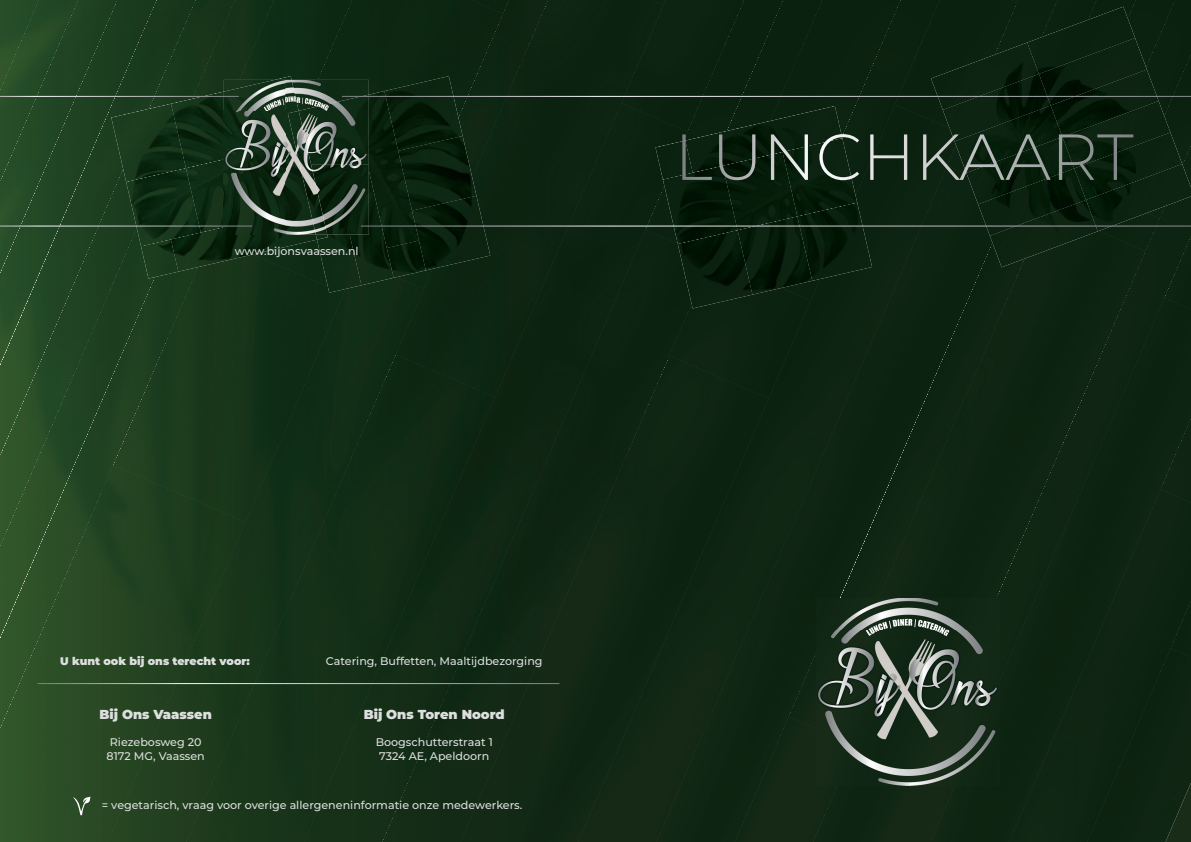
<style>
.page{position:relative;width:1191px;height:842px;background:#fff}
.page>*{position:absolute;margin:0;border:0;box-sizing:border-box;transform-origin:0 0}
.t1{font:900 13px "Montserrat";color:#dddede}
.t2{font:500 11.1px/14px "Montserrat";color:#dddede}
.t3{font:900 11px "Montserrat";color:#dddede}
</style>
<div class="page">
<div style="left:0;top:729px;width:108px;height:113px;background:#2c4f28"></div>
<div style="left:108px;top:729px;width:78px;height:113px;background:#234220"></div>
<div style="left:186px;top:522px;width:118px;height:320px;background:#18361a"></div>
<img style="left:0;top:522px;width:199px;height:207px">
<div style="left:304px;top:285px;width:78px;height:557px;background:#152f17"></div>
<div style="left:382px;top:278px;width:78px;height:564px;background:#122b16"></div>
<div style="left:460px;top:398px;width:118px;height:444px;background:#112714"></div>
<img style="left:0;top:522px;width:155px;height:116px">
<div style="left:578px;top:129px;width:364px;height:713px;background:#102614"></div>
<div style="left:656px;top:180px;width:322px;height:662px;background:#0f2512"></div>
<img style="left:0;top:456px;width:137px;height:91px">
<div style="left:734px;top:716px;width:82px;height:126px;background:#142815"></div>
<div style="left:813px;top:785px;width:117px;height:57px;background:#112714"></div>
<div style="left:930px;top:682px;width:78px;height:160px;background:#0e2412"></div>
<img style="left:0;top:365px;width:113px;height:91px">
<div style="left:1008px;top:682px;width:79px;height:160px;background:#0f2513"></div>
<img style="left:113px;top:272px;width:231px;height:250px">
<div style="left:1087px;top:682px;width:104px;height:160px;background:#0e2412"></div>
<svg style="left:947px;top:785px;width:8px;height:3px"></svg>
<div style="left:788px;top:652px;width:28px;height:77px;background:#102513"></div>
<img style="left:0;top:0;width:157px;height:365px">
<img style="left:0;top:0;width:118px;height:274px">
<div style="left:999px;top:231px;width:192px;height:451px;background:#0e2412"></div>
<div style="left:839px;top:242px;width:39px;height:356px;background:#0e2412"></div>
<div style="left:878px;top:231px;width:267px;height:367px;background:#0e2412"></div>
<div style="left:395px;top:0;width:269px;height:398px;background:#0d2311"></div>
<div style="left:0;top:0;width:78px;height:182px;background:#224725"></div>
<img style="left:1170px;top:600px;width:21px;height:57px">
<img style="left:253px;top:272px;width:93px;height:22px">
<img style="left:396px;top:270px;width:37px;height:19px">
<img style="left:0;top:0;width:39px;height:91px">
<div style="left:669px;top:288px;width:142px;height:111px;background:#0d2311"></div>
<div style="left:149px;top:0;width:43px;height:104px;background:#18381c"></div>
<div style="left:192px;top:0;width:47px;height:92px;background:#17341a"></div>
<div style="left:1160px;top:418px;width:31px;height:85px;background:#0f2512"></div>
<div style="left:462px;top:0;width:86px;height:177px;background:#0e2512"></div>
<img style="left:239px;top:0;width:79px;height:80px">
<img style="left:781px;top:281px;width:39px;height:20px">
<div style="left:645px;top:132px;width:40px;height:112px;background:#0c2210"></div>
<div style="left:318px;top:0;width:185px;height:118px;background:#0c2712"></div>
<div style="left:857px;top:129px;width:83px;height:67px;background:#0b2210"></div>
<div style="left:744px;top:0;width:26px;height:106px;background:#0b210f"></div>
<div style="left:621px;top:0;width:123px;height:132px;background:#0c2210"></div>
<div style="left:1164px;top:235px;width:27px;height:74px;background:#0e2412"></div>
<div style="left:770px;top:0;width:131px;height:134px;background:#0b210f"></div>
<img style="left:470px;top:0;width:39px;height:14px">
<img style="left:1098px;top:231px;width:62px;height:20px">
<img style="left:1170px;top:117px;width:21px;height:47px">
<div style="left:894px;top:0;width:100px;height:129px;background:#0b210f"></div>
<img style="left:650px;top:0;width:16px;height:6px">
<div style="left:1146px;top:0;width:45px;height:117px;background:#0b210f"></div>
<img style="left:994px;top:0;width:47px;height:43px">
<div style="left:1135px;top:0;width:40px;height:68px;background:#0b2210"></div>
<img style="left:1041px;top:0;width:47px;height:7px">
<img style="left:1088px;top:0;width:48px;height:20px">
<svg style="left:1011px;top:0;width:7px;height:3px"></svg>
<div style="left:1027px;top:7px;width:108px;height:36px;background:#0b2210"></div>
<div style="left:931px;top:43px;width:107px;height:67px;background:#0c2210"></div>
<div style="left:1038px;top:38px;width:108px;height:36px;background:#0c2210"></div>
<img style="left:942px;top:74px;width:108px;height:60px">
<img style="left:1050px;top:69px;width:108px;height:36px">
<img style="left:954px;top:105px;width:108px;height:29px">
<img style="left:1062px;top:101px;width:108px;height:33px">
<img style="left:966px;top:180px;width:12px;height:24px">
<div style="left:1074px;top:132px;width:108px;height:32px;background:#0c2211"></div>
<img style="left:978px;top:180px;width:108px;height:56px">
<img style="left:1086px;top:164px;width:105px;height:67px">
<img style="left:989px;top:200px;width:108px;height:67px">
<img style="left:178px;top:233px;width:139px;height:39px">
<img style="left:274px;top:76px;width:17px;height:4px">
<img style="left:201px;top:168px;width:23px;height:65px">
<img style="left:171px;top:92px;width:53px;height:76px">
<img style="left:126px;top:168px;width:75px;height:78px">
<img style="left:111px;top:104px;width:75px;height:78px">
<img style="left:141px;top:239px;width:37px;height:40px">
<img style="left:812px;top:203px;width:60px;height:78px">
<img style="left:797px;top:180px;width:60px;height:36px">
<div style="left:685px;top:106px;width:157px;height:28px;background:#0b210f"></div>
<img style="left:752px;top:216px;width:60px;height:79px">
<img style="left:737px;top:180px;width:60px;height:50px">
<img style="left:678px;top:230px;width:74px;height:78px">
<img style="left:663px;top:180px;width:74px;height:64px">
<img style="left:655px;top:141px;width:27px;height:39px">
<img style="left:384px;top:76px;width:78px;height:60px">
<img style="left:369px;top:91px;width:50px;height:149px">
<img style="left:398px;top:136px;width:78px;height:75px">
<img style="left:361px;top:170px;width:33px;height:115px">
<img style="left:412px;top:196px;width:78px;height:74px">
<img style="left:317px;top:235px;width:44px;height:58px">
<img style="left:387px;top:240px;width:39px;height:38px">
<svg style="left:311px;top:235px;width:17px;height:9px"></svg>
<hr style="left:37px;top:683px;width:522px;height:1px;background:#fff">
<svg style="left:73px;top:797px;width:17px;height:18px"></svg>
<img style="left:816px;top:598px;width:183px;height:187px">
<img style="left:316px;top:80px;width:53px;height:15px">
<img style="left:224px;top:80px;width:92px;height:155px">
<img style="left:327px;top:165px;width:42px;height:70px">
<img style="left:299px;top:95px;width:70px;height:70px">
<img style="left:288px;top:111px;width:39px;height:124px">
<svg style="left:682px;top:134px;width:451px;height:46px;background:#283b2c"></svg>
<hr style="left:342px;top:96px;width:849px;height:1px;background:#fff">
<hr style="left:361px;top:226px;width:830px;height:1px;background:#fff">
<hr style="left:0;top:96px;width:239px;height:1px;background:#fff">
<hr style="left:0;top:226px;width:252px;height:1px;background:#fff">
<p class="t2" style="left:235px;top:243px;width:125px">www.bijonsvaassen.nl</p>
<p class="t3" style="left:60px;top:653px;width:191px">U kunt ook bij ons terecht voor:</p>
<p class="t2" style="left:326px;top:654px;width:218px">Catering, Buffetten, Maaltijdbezorging</p>
<p class="t1" style="left:99px;top:705px;width:114px">Bij Ons Vaassen</p>
<p class="t1" style="left:364px;top:705px;width:143px">Bij Ons Toren Noord</p>
<p class="t2" style="left:107px;top:735px;width:100px">Riezebosweg 20<br>8172 MG, Vaassen</p>
<p class="t2" style="left:376px;top:735px;width:119px;text-align:center">Boogschutterstraat 1<br>7324 AE, Apeldoorn</p>
<p class="t2" style="left:102px;top:798px;width:422px">= vegetarisch, vraag voor overige allergeneninformatie onze medewerkers.</p>
</div>
